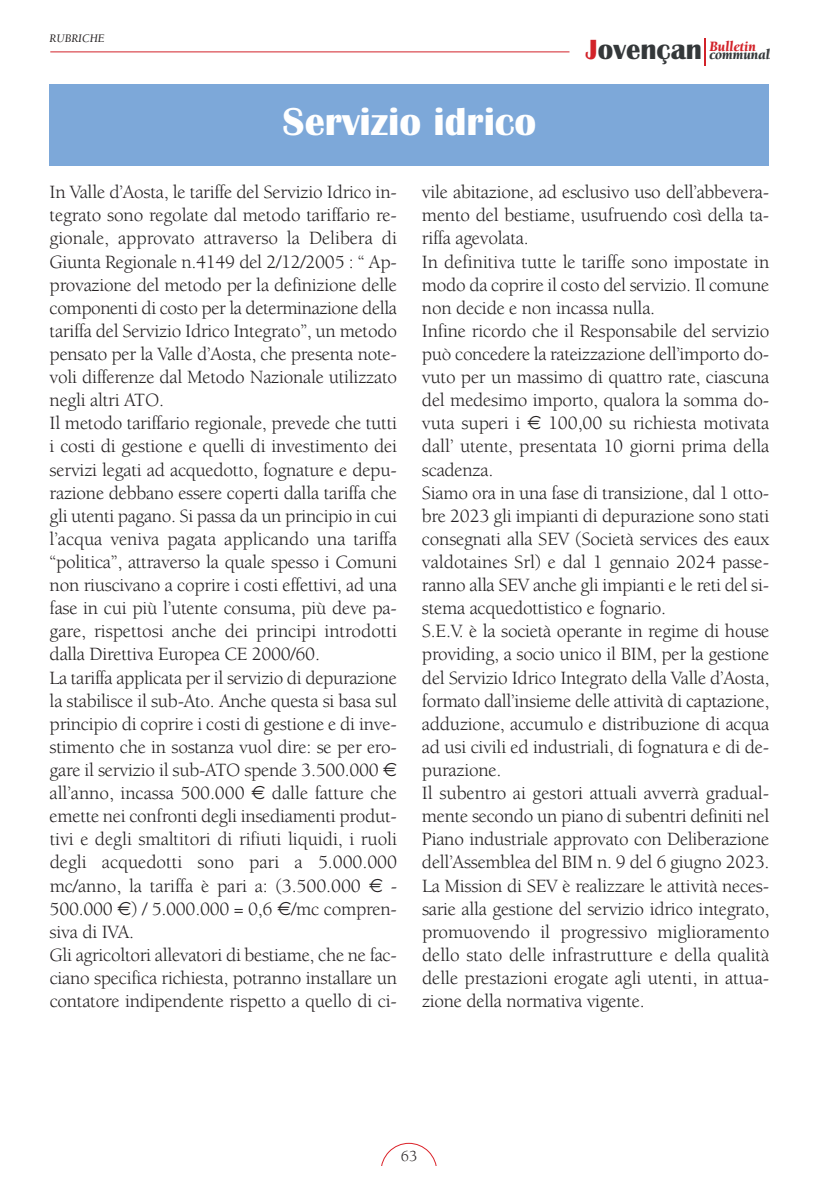
<style>
.page{position:relative;width:819px;height:1191px;background:#fff}
.page>*{position:absolute;margin:0;border:0;box-sizing:border-box;transform-origin:0 0}
.t1{font:700 40.25px "Britannic";color:#fff}
.t2{font:19.25px/23.1px "Berkeley";letter-spacing:-.015em;color:#231f20}
.t3{font:19.25px "Berkeley";color:#34383a;scale:.95 1}
.t4{font:15.75px "Berkeley";color:#231f20}
.t5{font:italic 900 14.7px "Berkeley";color:#d22229;scale:.95 1}
.t6{font:italic 900 14.7px "Berkeley";color:#34383a;scale:.95 1}
.t7{font:italic 11.9px "Berkeley";color:#231f20}
.s1{font-family:"Britannic";font-weight:700;font-style:normal;font-size:28.7px}
.s2{font-family:"Britannic";font-weight:700;font-style:normal;font-size:28.7px;color:#34383a}
</style>
<div class="page">
<svg style="left:381px;top:1142px;width:56px;height:24px"></svg>
<hr style="left:704px;top:38px;width:2px;height:27px;background:#d22229">
<hr style="left:50px;top:52px;width:519px;height:1px;background:#d22229">
<div style="left:50px;top:84px;width:719px;height:81px;background:#7da8d9"></div>
<p class="t7" style="left:50px;top:34px;width:56px">RUBRICHE</p>
<h1 class="t1" style="left:282px;top:98px;width:255px">servizio idrico</h1>
<p class="t5" style="left:586px;top:41px;width:181px"><span class="s1">J</span><span class="s2">ovençan</span> Bulletin</p>
<p class="t6" style="left:709px;top:49px;width:65px">communal</p>
<p class="t2" style="left:50px;top:182px;width:349px">In Valle d’Aosta, le tariffe del Servizio Idrico in&shy;tegrato sono regolate dal metodo tariffario re&shy;gionale, approvato attraverso la Delibera di Giunta Regionale n.4149 del 2/12/2005 : “ Ap&shy;provazione del metodo per la definizione delle componenti di costo per la determinazione della tariffa del Servizio Idrico Integrato”, un metodo pensato per la Valle d’Aosta, che presenta note&shy;voli differenze dal Metodo Nazionale utilizzato negli altri ATO.<br>Il metodo tariffario regionale, prevede che tutti i costi di gestione e quelli di investimento dei servizi legati ad acquedotto, fognature e depu&shy;razione debbano essere coperti dalla tariffa che gli utenti pagano. Si passa da un principio in cui l’acqua veniva pagata applicando una tariffa “politica”, attraverso la quale spesso i Comuni non riuscivano a coprire i costi effettivi, ad una fase in cui più l’utente consuma, più deve pa&shy;gare, rispettosi anche dei principi introdotti dalla Direttiva Europea CE 2000/60.<br>La tariffa applicata per il servizio di depurazione la stabilisce il sub-Ato. Anche questa si basa sul principio di coprire i costi di gestione e di inve&shy;stimento che in sostanza vuol dire: se per ero&shy;gare il servizio il sub-ATO spende 3.500.000 all’anno, incassa 500.000</p>
<p class="t2" style="left:50px;top:783px;width:349px;text-align:justify;text-indent:222px">dalle fatture che emette nei confronti degli insediamenti produt&shy;tivi e degli smaltitori di rifiuti liquidi, i ruoli degli acquedotti sono pari a 5.000.000 mc/anno, la tariffa è pari a: (3.500.000</p>
<p class="t2" style="left:50px;top:875px;width:349px;text-indent:341px">- 500.000 ) / 5.000.000 = 0,6 /mc compren&shy;siva di IVA.<br>Gli agricoltori allevatori di bestiame, che ne fac&shy;ciano specifica richiesta, potranno installare un contatore indipendente rispetto a quello di ci-</p>
<p class="t2" style="left:422px;top:182px;width:349px">vile abitazione, ad esclusivo uso dell’abbevera&shy;mento del bestiame, usufruendo così della ta&shy;riffa agevolata.<br>In definitiva tutte le tariffe sono impostate in modo da coprire il costo del servizio. Il comune non decide e non incassa nulla.<br>Infine ricordo che il Responsabile del servizio può concedere la rateizzazione dell’importo do&shy;vuto per un massimo di quattro rate, ciascuna del medesimo importo, qualora la somma do&shy;vuta superi i</p>
<p class="t2" style="left:422px;top:413px;width:349px;text-indent:126px">100,00 su richiesta motivata dall’ utente, presentata 10 giorni prima della scadenza.<br>Siamo ora in una fase di transizione, dal 1 otto&shy;bre 2023 gli impianti di depurazione sono stati consegnati alla SEV (Società services des eaux valdotaines Srl) e dal 1 gennaio 2024 passe&shy;ranno alla SEV anche gli impianti e le reti del si&shy;stema acquedottistico e fognario.<br>S.E.V. è la società operante in regime di house providing, a socio unico il BIM, per la gestione del Servizio Idrico Integrato della Valle d’Aosta, formato dall’insieme delle attività di captazione, adduzione, accumulo e distribuzione di acqua ad usi civili ed industriali, di fognatura e di de&shy;purazione.<br>Il subentro ai gestori attuali avverrà gradual&shy;mente secondo un piano di subentri definiti nel Piano industriale approvato con Deliberazione dell’Assemblea del BIM n. 9 del 6 giugno 2023.<br>La Mission di SEV è realizzare le attività neces&shy;sarie alla gestione del servizio idrico integrato, promuovendo il progressivo miglioramento dello stato delle infrastrutture e della qualità delle prestazioni erogate agli utenti, in attua&shy;zione della normativa vigente.</p>
<p class="t4" style="left:401px;top:1150px;width:18px">63</p>
<p class="t3" style="left:400px;top:1159px;width:21px">27</p>
</div>
